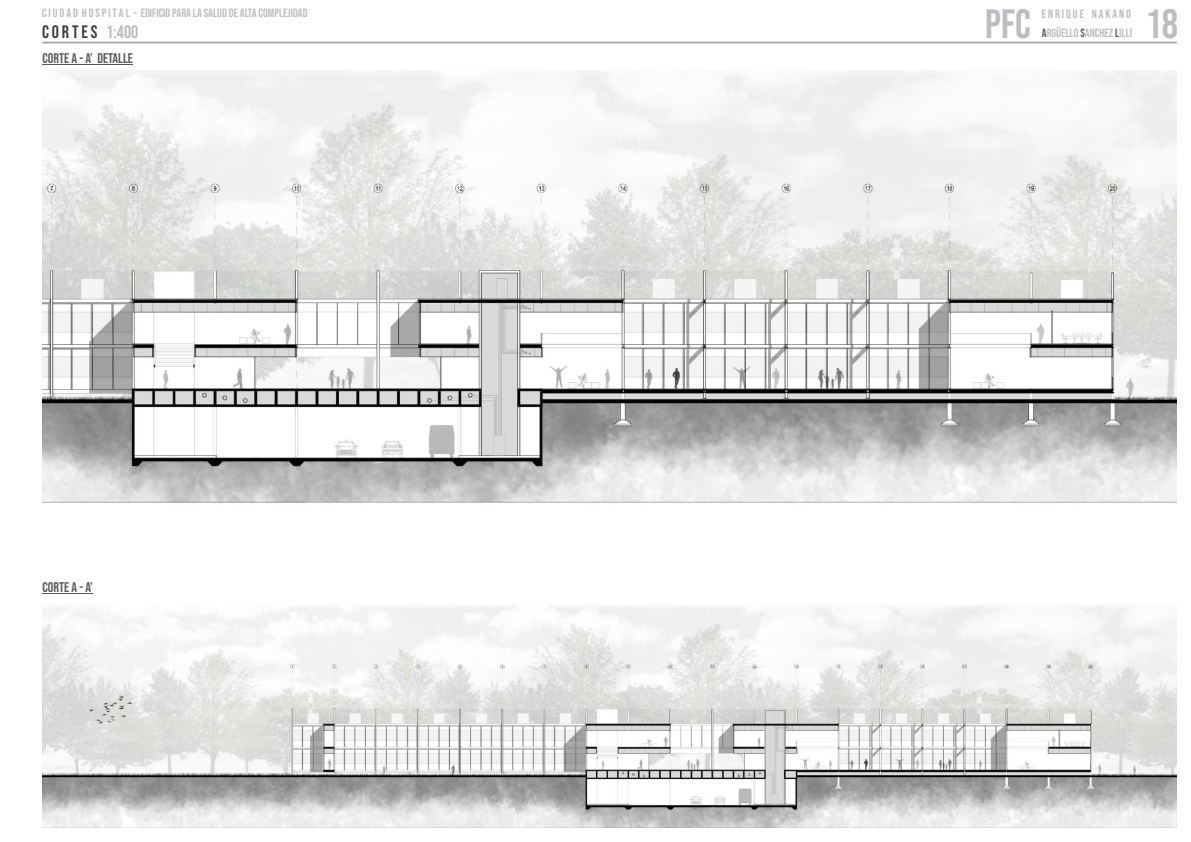
<style>
.page{position:relative;width:1191px;height:842px;background:#fff}
.page>*{position:absolute;margin:0;border:0;box-sizing:border-box;transform-origin:0 0}
.t1{font:41px "Bebas Neue";color:#bbbdc0}
.t2{font:18px "Bebas Neue";color:#404041}
.t3{font:14px "Bebas Neue";color:#58595b}
.t4{font:12px "Bebas Neue";color:#bbbdc0}
.s1{color:#bbbdc0}
.s2{color:#58595b}
</style>
<div class="page">
<hr style="left:43px;top:42px;width:1133px;height:1px;background:#a7a9ac">
<img style="left:43px;top:606px;width:1133px;height:222px">
<img style="left:43px;top:71px;width:1133px;height:432px">
<hr style="left:43px;top:64px;width:90px;height:1px;background:#58595b">
<hr style="left:43px;top:593px;width:50px;height:1px;background:#58595b">
<p class="t4" style="left:42px;top:8px;width:267px">C I U D A D H O S P I T A L - EDIFICIO PARA LA SALUD DE ALTA COMPLEJIDAD</p>
<h2 class="t2" style="left:42px;top:25px;width:98px">C O R T E S <span class="s1">1:400</span></h2>
<p class="t3" style="left:43px;top:52px;width:92px">CORTE A - A’ DETALLE</p>
<p class="t3" style="left:43px;top:582px;width:52px">CORTE A - A’</p>
<h1 class="t1" style="left:985px;top:7px;width:47px">PFC</h1>
<p class="t4" style="left:1042px;top:9px;width:91px">E N R I Q U E N A K A N O</p>
<p class="t4" style="left:1042px;top:28px;width:92px"><span class="s2">A</span>RGÜELLO <span class="s2">S</span>ANCHEZ <span class="s2">L</span>ILLI</p>
<h1 class="t1" style="left:1145px;top:7px;width:34px">18</h1>
</div>
